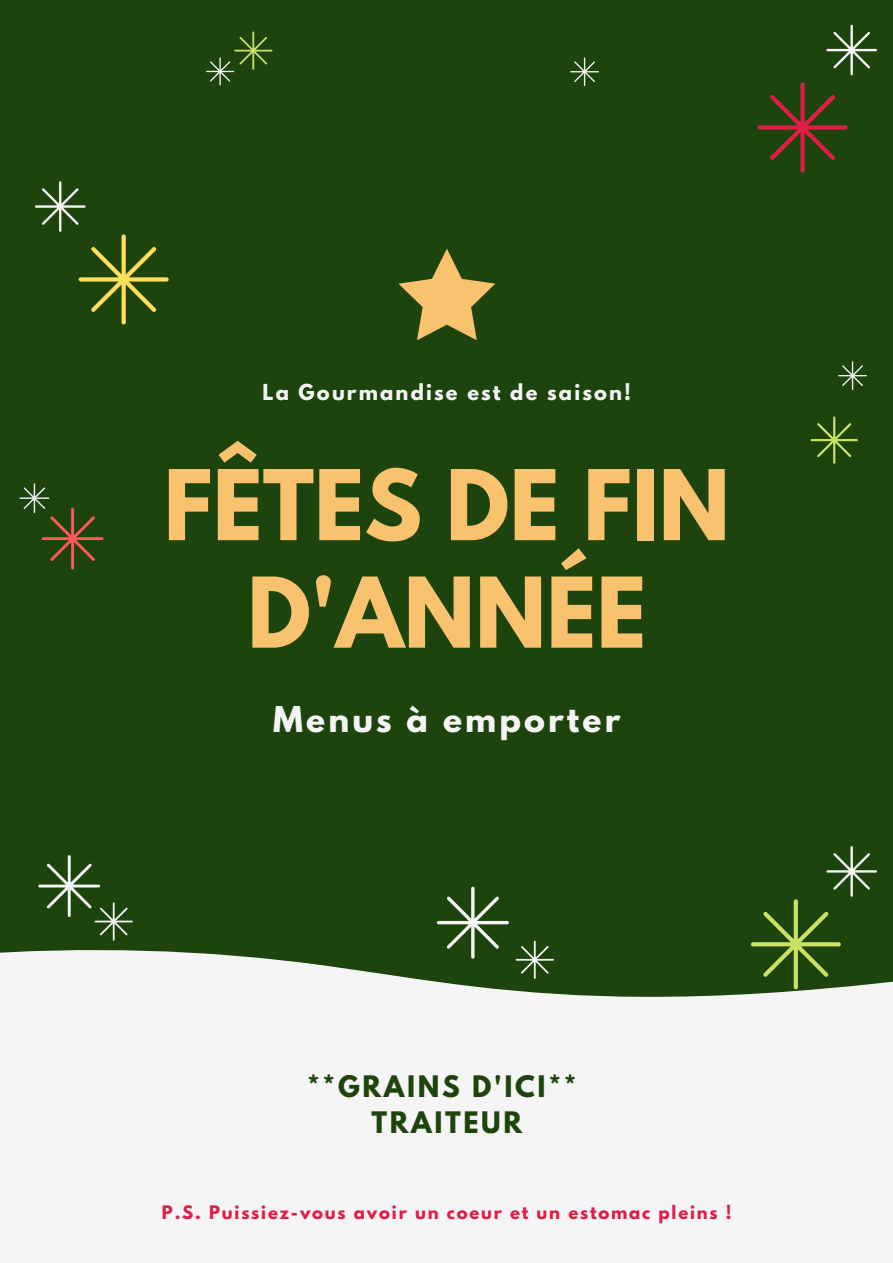
<style>
.page{position:relative;width:893px;height:1263px;background:#1d440c}
.page>*{position:absolute;margin:0;border:0;box-sizing:border-box;transform-origin:0 0}
.t1{font:700 86.25px/107.5px "League Spartan";color:#f8c26f;text-align:center}
.t2{font:700 31.5px "League Spartan";letter-spacing:.1em;color:#f5f5f5}
.t3{font:700 26.25px/36.6px "League Spartan";letter-spacing:.1em;color:#1d440c;text-align:center}
.t4{font:700 19.5px "League Spartan";letter-spacing:.11em;color:#f5f5f5}
.t5{font:700 16.5px "League Spartan";letter-spacing:.11em;color:#df1d46}
</style>
<div class="page">
<svg style="left:0;top:922px;width:893px;height:341px;background:#dbe0d9"></svg>
<svg style="left:757px;top:82px;width:90px;height:90px"></svg>
<svg style="left:751px;top:846px;width:126px;height:143px"></svg>
<svg style="left:35px;top:181px;width:134px;height:143px"></svg>
<svg style="left:826px;top:25px;width:51px;height:50px"></svg>
<svg style="left:38px;top:855px;width:95px;height:86px"></svg>
<svg style="left:810px;top:416px;width:48px;height:48px"></svg>
<svg style="left:206px;top:32px;width:66px;height:54px"></svg>
<svg style="left:437px;top:886px;width:72px;height:73px"></svg>
<svg style="left:515px;top:941px;width:39px;height:38px"></svg>
<svg style="left:838px;top:361px;width:29px;height:29px"></svg>
<svg style="left:570px;top:57px;width:29px;height:29px"></svg>
<svg style="left:20px;top:483px;width:84px;height:86px"></svg>
<svg style="left:398px;top:249px;width:97px;height:91px"></svg>
<p class="t4" style="left:262px;top:382px;width:370px">La Gourmandise est de saison!</p>
<h1 class="t1" style="left:164px;top:463px;width:568px">FÊTES DE FIN<br>D'ANNÉE</h1>
<h2 class="t2" style="left:273px;top:704px;width:349px">Menus à emporter</h2>
<h3 class="t3" style="left:307px;top:1071px;width:271px">**GRAINS D'ICI**<br>TRAITEUR</h3>
<p class="t5" style="left:162px;top:1204px;width:571px">P.S. Puissiez-vous avoir un coeur et un estomac pleins !</p>
</div>
